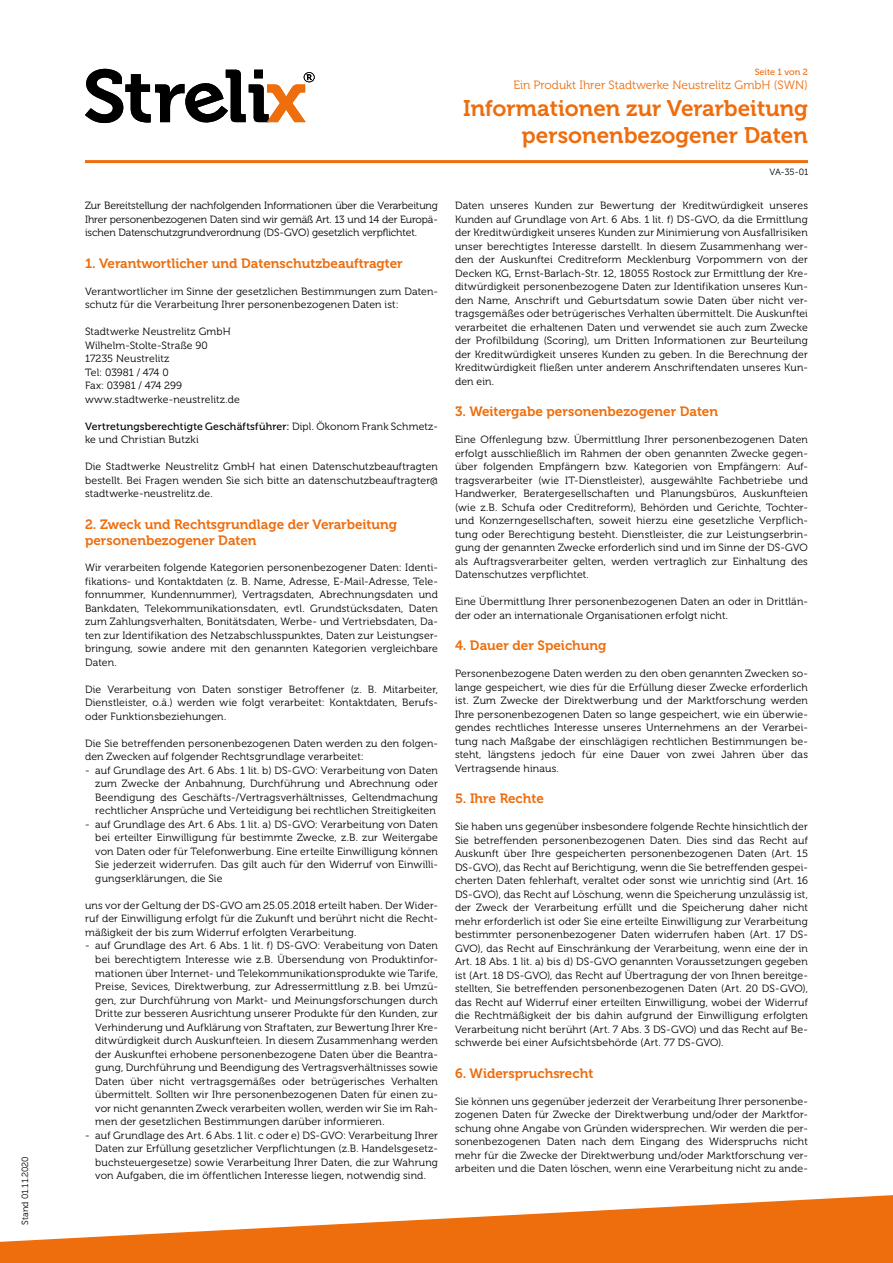
<style>
.page{position:relative;width:893px;height:1263px;background:#fff}
.page>*{position:absolute;margin:0;border:0;box-sizing:border-box;transform-origin:0 0}
.t1{font:22.5px/27px "Museo 700";color:#ee6d0d;text-align:right}
.t2{font:13.5px/16.5px "Museo 700";color:#ee6d0d}
.t3{font:12px "Museo 300";color:#ee6d0d}
.t4{font:10.5px/13.5px "Museo 300";letter-spacing:.015em;color:#000;text-align:justify}
.t5{font:10.5px "Museo 500";letter-spacing:.015em;color:#000}
.t6{font:9px "Museo 300";letter-spacing:-.005em;color:#000}
.t7{font:9px "Museo 500";color:#ee6d0d}
.s1{font-family:"Museo 300"}
</style>
<div class="page">
<hr style="left:85px;top:160px;width:723px;height:3px;background:#ee6d0d">
<svg style="left:0;top:1195px;width:893px;height:68px;fill:#ee6d0d"></svg>
<svg style="left:85px;top:69px;width:230px;height:55px"></svg>
<p class="t6" style="left:20px;top:1225px;width:70px;rotate:-90deg">Stand 01.11.2020</p>
<p class="t4" style="left:85px;top:199px;width:354px">Zur Bereitstellung der nachfolgenden Informationen über die Verarbeitung Ihrer personenbezogenen Daten sind wir gemäß Art. 13 und 14 der Europä&shy;ischen Datenschutzgrundverordnung (DS-GVO) gesetzlich verpflichtet.</p>
<p class="t2" style="left:85px;top:255px;width:319px">1. Verantwortlicher und Datenschutzbeauftragter</p>
<p class="t4" style="left:85px;top:284px;width:354px">Verantwortlicher im Sinne der gesetzlichen Bestimmungen zum Daten&shy;schutz für die Verarbeitung Ihrer personenbezogenen Daten ist:</p>
<p class="t4" style="left:85px;top:325px;width:156px;text-align:left">Stadtwerke Neustrelitz GmbH<br>Wilhelm-Stolte-Straße 90<br>17235 Neustrelitz<br>Tel: 03981 / 474 0<br>Fax: 03981 / 474 299 www.stadtwerke-neustrelitz.de</p>
<p class="t5" style="left:85px;top:420px;width:354px">Vertretungsberechtigte Geschäftsführer: <span class="s1">Dipl. Ökonom Frank Schmetz-</span></p>
<p class="t4" style="left:85px;top:433px;width:115px">ke und Christian Butzki</p>
<p class="t4" style="left:85px;top:460px;width:354px">Die Stadtwerke Neustrelitz GmbH hat einen Datenschutzbeauftragten bestellt. Bei Fragen wenden Sie sich bitte an datenschutzbeauftragter@ stadtwerke-neustrelitz.de.</p>
<p class="t2" style="left:85px;top:516px;width:314px">2. Zweck und Rechtsgrundlage der Verarbeitung personenbezogener Daten</p>
<p class="t4" style="left:85px;top:561px;width:354px">Wir verarbeiten folgende Kategorien personenbezogener Daten: Identi&shy;fikations- und Kontaktdaten (z. B. Name, Adresse, E-Mail-Adresse, Tele&shy;fonnummer, Kundennummer), Vertragsdaten, Abrechnungsdaten und Bankdaten, Telekommunikationsdaten, evtl. Grundstücksdaten, Daten zum Zahlungsverhalten, Bonitätsdaten, Werbe- und Vertriebsdaten, Da&shy;ten zur Identifikation des Netzabschlusspunktes, Daten zur Leistungser&shy;bringung, sowie andere mit den genannten Kategorien vergleichbare Daten.</p>
<p class="t4" style="left:85px;top:683px;width:354px">Die Verarbeitung von Daten sonstiger Betroffener (z. B. Mitarbeiter, Dienstleister, o.ä.) werden wie folgt verarbeitet: Kontaktdaten, Berufs&shy;oder Funktionsbeziehungen.</p>
<p class="t4" style="left:85px;top:737px;width:354px">Die Sie betreffenden personenbezogenen Daten werden zu den folgen&shy;den Zwecken auf folgender Rechtsgrundlage verarbeitet:</p>
<p class="t4" style="left:95px;top:764px;width:344px;text-indent:-10px">- auf Grundlage des Art. 6 Abs. 1 lit. b) DS-GVO: Verarbeitung von Daten zum Zwecke der Anbahnung, Durchführung und Abrechnung oder Beendigung des Geschäfts-/Vertragsverhältnisses, Geltendmachung rechtlicher Ansprüche und Verteidigung bei rechtlichen Streitigkeiten</p>
<p class="t4" style="left:95px;top:818px;width:344px;text-indent:-10px">- auf Grundlage des Art. 6 Abs. 1 lit. a) DS-GVO: Verarbeitung von Daten bei erteilter Einwilligung für bestimmte Zwecke, z.B. zur Weitergabe von Daten oder für Telefonwerbung. Eine erteilte Einwilligung können Sie jederzeit widerrufen. Das gilt auch für den Widerruf von Einwilli&shy;gungserklärungen, die Sie</p>
<p class="t4" style="left:85px;top:899px;width:354px">uns vor der Geltung der DS-GVO am 25.05.2018 erteilt haben. Der Wider&shy;ruf der Einwilligung erfolgt für die Zukunft und berührt nicht die Recht&shy;mäßigkeit der bis zum Widerruf erfolgten Verarbeitung.</p>
<p class="t4" style="left:95px;top:939px;width:344px;text-indent:-10px">- auf Grundlage des Art. 6 Abs. 1 lit. f) DS-GVO: Verabeitung von Daten bei berechtigtem Interesse wie z.B. Übersendung von Produktinfor&shy;mationen über Internet- und Telekommunikationsprodukte wie Tarife, Preise, Sevices, Direktwerbung, zur Adressermittlung z.B. bei Umzü&shy;gen, zur Durchführung von Markt- und Meinungsforschungen durch Dritte zur besseren Ausrichtung unserer Produkte für den Kunden, zur Verhinderung und Aufklärung von Straftaten, zur Bewertung Ihrer Kre&shy;ditwürdigkeit durch Auskunfteien. In diesem Zusammenhang werden der Auskunftei erhobene personenbezogene Daten über die Beantra&shy;gung, Durchführung und Beendigung des Vertragsverhältnisses sowie Daten über nicht vertragsgemäßes oder betrügerisches Verhalten übermittelt. Sollten wir Ihre personenbezogenen Daten für einen zu&shy;vor nicht genannten Zweck verarbeiten wollen, werden wir Sie im Rah&shy;men der gesetzlichen Bestimmungen darüber informieren.</p>
<p class="t4" style="left:95px;top:1128px;width:344px;text-indent:-10px">- auf Grundlage des Art. 6 Abs. 1 lit. c oder e) DS-GVO: Verarbeitung Ihrer Daten zur Erfüllung gesetzlicher Verpflichtungen (z.B. Handelsgesetz&shy;buchsteuergesetze) sowie Verarbeitung Ihrer Daten, die zur Wahrung von Aufgaben, die im öffentlichen Interesse liegen, notwendig sind.</p>
<p class="t7" style="left:755px;top:67px;width:55px">Seite 1 von 2</p>
<p class="t3" style="left:513px;top:79px;width:296px">Ein Produkt Ihrer Stadtwerke Neustrelitz GmbH (SWN)</p>
<h1 class="t1" style="left:463px;top:95px;width:346px">Informationen zur Verarbeitung personenbezogener Daten</h1>
<p class="t6" style="left:769px;top:167px;width:41px">VA-35-01</p>
<p class="t4" style="left:455px;top:199px;width:354px">Daten unseres Kunden zur Bewertung der Kreditwürdigkeit unseres Kunden auf Grundlage von Art. 6 Abs. 1 lit. f) DS-GVO, da die Ermittlung der Kreditwürdigkeit unseres Kunden zur Minimierung von Ausfallrisiken unser berechtigtes Interesse darstellt. In diesem Zusammenhang wer&shy;den der Auskunftei Creditreform Mecklenburg Vorpommern von der Decken KG, Ernst-Barlach-Str. 12, 18055 Rostock zur Ermittlung der Kre&shy;ditwürdigkeit personenbezogene Daten zur Identifikation unseres Kun&shy;den Name, Anschrift und Geburtsdatum sowie Daten über nicht ver&shy;tragsgemäßes oder betrügerisches Verhalten übermittelt. Die Auskunftei verarbeitet die erhaltenen Daten und verwendet sie auch zum Zwecke der Profilbildung (Scoring), um Dritten Informationen zur Beurteilung der Kreditwürdigkeit unseres Kunden zu geben. In die Berechnung der Kreditwürdigkeit fließen unter anderem Anschriftendaten unseres Kun&shy;den ein.</p>
<p class="t2" style="left:455px;top:403px;width:265px">3. Weitergabe personenbezogener Daten</p>
<p class="t4" style="left:455px;top:433px;width:354px">Eine Offenlegung bzw. Übermittlung Ihrer personenbezogenen Daten erfolgt ausschließlich im Rahmen der oben genannten Zwecke gegen&shy;über folgenden Empfängern bzw. Kategorien von Empfängern: Auf&shy;tragsverarbeiter (wie IT-Dienstleister), ausgewählte Fachbetriebe und Handwerker, Beratergesellschaften und Planungsbüros, Auskunfteien (wie z.B. Schufa oder Creditreform), Behörden und Gerichte, Tochter&shy;und Konzerngesellschaften, soweit hierzu eine gesetzliche Verpflich&shy;tung oder Berechtigung besteht. Dienstleister, die zur Leistungserbrin&shy;gung der genannten Zwecke erforderlich sind und im Sinne der DS-GVO als Auftragsverarbeiter gelten, werden vertraglich zur Einhaltung des Datenschutzes verpflichtet.</p>
<p class="t4" style="left:455px;top:595px;width:354px">Eine Übermittlung Ihrer personenbezogenen Daten an oder in Drittlän&shy;der oder an internationale Organisationen erfolgt nicht.</p>
<p class="t2" style="left:455px;top:637px;width:153px">4. Dauer der Speichung</p>
<p class="t4" style="left:455px;top:667px;width:354px">Personenbezogene Daten werden zu den oben genannten Zwecken so&shy;lange gespeichert, wie dies für die Erfüllung dieser Zwecke erforderlich ist. Zum Zwecke der Direktwerbung und der Marktforschung werden Ihre personenbezogenen Daten so lange gespeichert, wie ein überwie&shy;gendes rechtliches Interesse unseres Unternehmens an der Verarbei&shy;tung nach Maßgabe der einschlägigen rechtlichen Bestimmungen be&shy;steht, längstens jedoch für eine Dauer von zwei Jahren über das Vertragsende hinaus.</p>
<p class="t2" style="left:455px;top:790px;width:90px">5. Ihre Rechte</p>
<p class="t4" style="left:455px;top:820px;width:354px">Sie haben uns gegenüber insbesondere folgende Rechte hinsichtlich der Sie betreffenden personenbezogenen Daten. Dies sind das Recht auf Auskunft über Ihre gespeicherten personenbezogenen Daten (Art. 15<br>DS-GVO), das Recht auf Berichtigung, wenn die Sie betreffenden gespei&shy;cherten Daten fehlerhaft, veraltet oder sonst wie unrichtig sind (Art. 16<br>DS-GVO), das Recht auf Löschung, wenn die Speicherung unzulässig ist, der Zweck der Verarbeitung erfüllt und die Speicherung daher nicht mehr erforderlich ist oder Sie eine erteilte Einwilligung zur Verarbeitung bestimmter personenbezogener Daten widerrufen haben (Art. 17 DS-GVO), das Recht auf Einschränkung der Verarbeitung, wenn eine der in Art. 18 Abs. 1 lit. a) bis d) DS-GVO genannten Voraussetzungen gegeben ist (Art. 18 DS-GVO), das Recht auf Übertragung der von Ihnen bereitge&shy;stellten, Sie betreffenden personenbezogenen Daten (Art. 20 DS-GVO), das Recht auf Widerruf einer erteilten Einwilligung, wobei der Widerruf die Rechtmäßigkeit der bis dahin aufgrund der Einwilligung erfolgten Verarbeitung nicht berührt (Art. 7 Abs. 3 DS-GVO) und das Recht auf Be&shy;schwerde bei einer Aufsichtsbehörde (Art. 77 DS-GVO).</p>
<p class="t2" style="left:455px;top:1065px;width:140px">6. Widerspruchsrecht</p>
<p class="t4" style="left:455px;top:1094px;width:354px">Sie können uns gegenüber jederzeit der Verarbeitung Ihrer personenbe&shy;zogenen Daten für Zwecke der Direktwerbung und/oder der Marktfor&shy;schung ohne Angabe von Gründen widersprechen. Wir werden die per&shy;sonenbezogenen Daten nach dem Eingang des Widerspruchs nicht mehr für die Zwecke der Direktwerbung und/oder Marktforschung ver&shy;arbeiten und die Daten löschen, wenn eine Verarbeitung nicht zu ande-</p>
</div>
